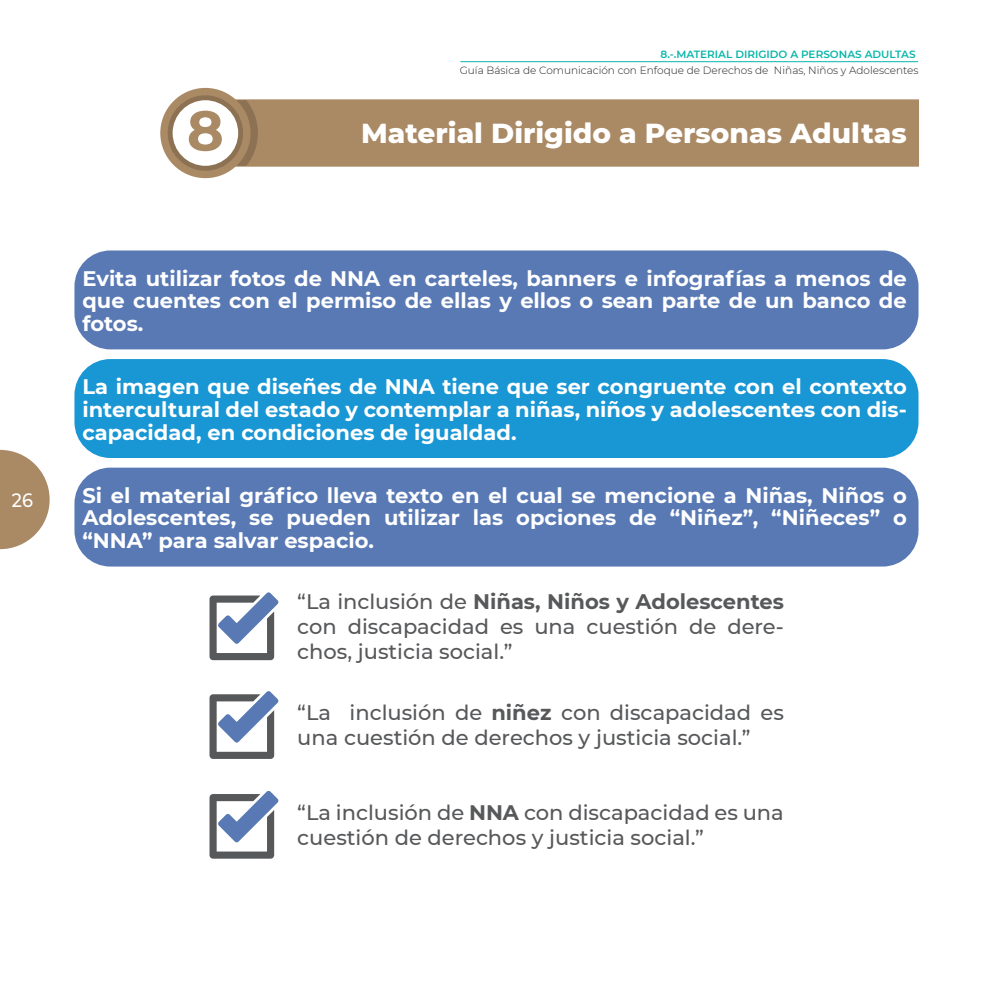
<style>
.page{position:relative;width:993px;height:993px;background:#fff}
.page>*{position:absolute;margin:0;border:0;box-sizing:border-box;transform-origin:0 0}
.t1{font:700 56px "Montserrat";color:#aa8965}
.t2{font:800 28px "Montserrat";color:#fff}
.t3{font:700 21px/22.8px "Montserrat";color:#fff;text-align:justify}
.t4{font:500 21px/25.2px "Montserrat";color:#57585a}
.t5{font:500 19.25px "Montserrat";color:#fff;scale:.92 1}
.t6{font:300 10.5px "Montserrat";color:#231f20}
.t7{font:600 10.5px "Montserrat";color:#08b6a9}
.s1{font-weight:700}
</style>
<div class="page">
<svg style="left:0;top:449px;width:50px;height:100px"></svg>
<div style="left:203px;top:99px;width:715px;height:68px;background:#aa8965;border:2px solid #aa8965"></div>
<svg style="left:235px;top:100px;width:23px;height:66px"></svg>
<div style="left:161px;top:89px;width:88px;height:88px;background:#aa8965;border-radius:50%"></div>
<div style="left:160px;top:88px;width:90px;height:90px;border:2px solid #aa8965;border-radius:50%"></div>
<svg style="left:168px;top:95px;width:75px;height:76px"></svg>
<div style="left:172px;top:100px;width:66px;height:66px;background:#fff;border-radius:50%"></div>
<div style="left:74px;top:250px;width:844px;height:99px;background:#5879b4;border-radius:36px"></div>
<div style="left:74px;top:359px;width:844px;height:99px;background:#1996d4;border-radius:36px"></div>
<div style="left:74px;top:467px;width:844px;height:99px;background:#5879b4;border-radius:36px"></div>
<hr style="left:460px;top:61px;width:457px;height:1px;background:#08b6a9">
<svg style="left:209px;top:592px;width:69px;height:68px"></svg>
<svg style="left:209px;top:691px;width:69px;height:67px"></svg>
<svg style="left:209px;top:790px;width:69px;height:68px"></svg>
<p class="t5" style="left:12px;top:486px;width:24px">26</p>
<p class="t7" style="left:660px;top:47px;width:257px">8.-.MATERIAL DIRIGIDO A PERSONAS ADULTAS</p>
<p class="t6" style="left:459px;top:63px;width:460px">Guía Básica de Comunicación con Enfoque de Derechos de Niñas, Niños y Adolescentes</p>
<h1 class="t1" style="left:187px;top:90px;width:38px">8</h1>
<h2 class="t2" style="left:361px;top:112px;width:547px">Material Dirigido a Personas Adultas</h2>
<p class="t3" style="left:82px;top:265px;width:825px">Evita utilizar fotos de NNA en carteles, banners e infografías a menos de que cuentes con el permiso de ellas y ellos o sean parte de un banco de fotos.</p>
<p class="t3" style="left:82px;top:374px;width:825px">La imagen que diseñes de NNA tiene que ser congruente con el contexto intercultural del estado y contemplar a niñas, niños y adolescentes con dis&shy;capacidad, en condiciones de igualdad.</p>
<p class="t3" style="left:82px;top:482px;width:825px">Si el material gráfico lleva texto en el cual se mencione a Niñas, Niños o Adolescentes, se pueden utilizar las opciones de “Niñez”, “Niñeces” o “NNA” para salvar espacio.</p>
<p class="t4" style="left:297px;top:587px;width:488px;text-align:justify">“La inclusión de <span class="s1">Niñas, Niños y Adolescentes </span>con discapacidad es una cuestión de dere&shy;chos, justicia social.”</p>
<p class="t4" style="left:297px;top:699px;width:488px">“La inclusión de <span class="s1">niñez</span> con discapacidad es una cuestión de derechos y justicia social.”</p>
<p class="t4" style="left:297px;top:798px;width:488px">“La inclusión de <span class="s1">NNA</span> con discapacidad es una cuestión de derechos y justicia social.”</p>
</div>
